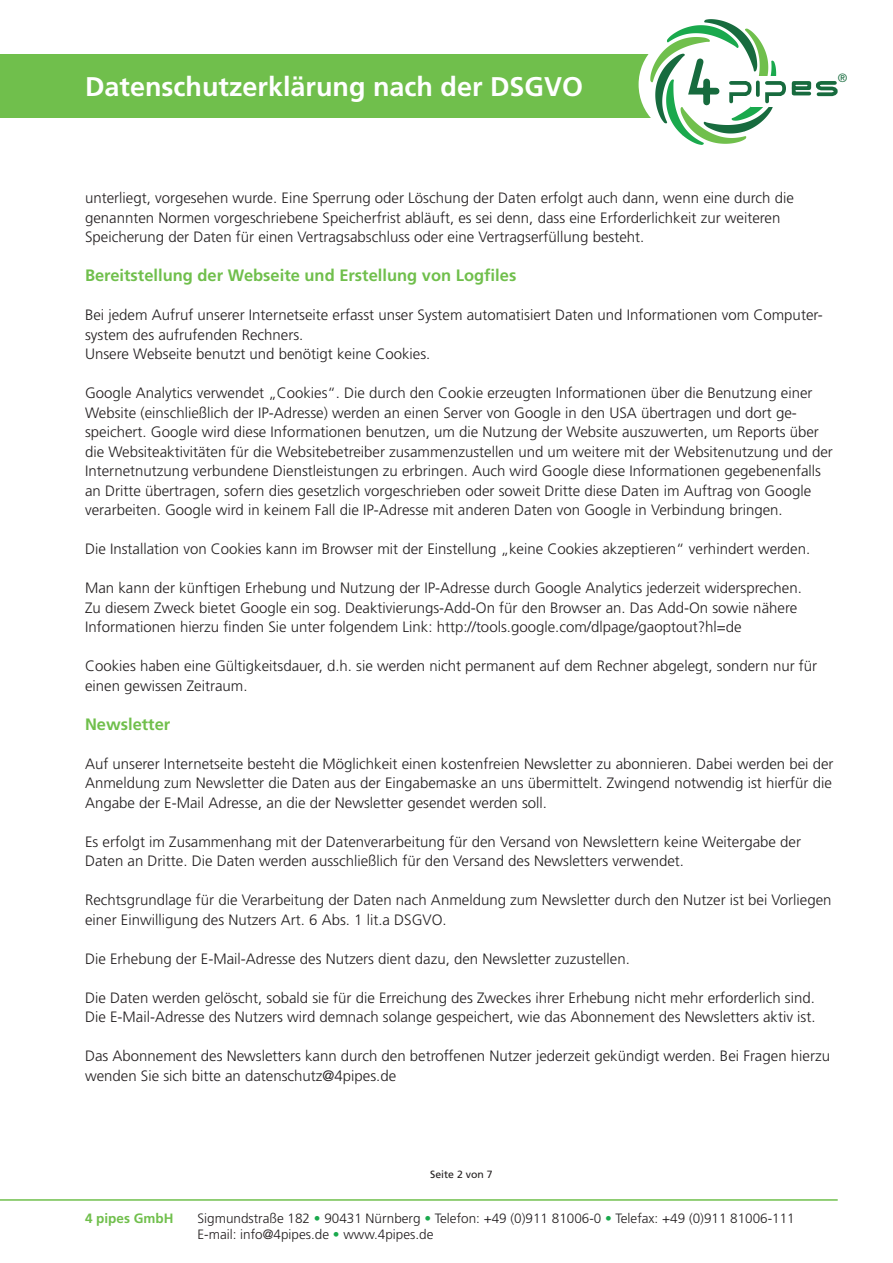
<style>
.page{position:relative;width:893px;height:1263px;background:#fff}
.page>*{position:absolute;margin:0;border:0;box-sizing:border-box;transform-origin:0 0}
.t1{font:700 27px "Frutiger";color:#fff}
.t2{font:700 16.5px "Frutiger";color:#70bf4c}
.t3{font:300 15px/19.5px "Frutiger";color:#231f20}
.t4{font:300 13.5px/16.5px "Frutiger";color:#231f20}
.t5{font:700 13.5px "Frutiger";color:#70bf4c}
.t6{font:300 12px "Frutiger";color:#176b3e}
.t7{font:10.5px "Frutiger";color:#231f20}
.s1{color:#1aa94d}
</style>
<div class="page">
<div style="left:0;top:54px;width:656px;height:64px;background:#70bf4c"></div>
<div style="left:639px;top:33px;width:103px;height:103px;background:#fff;border-radius:50%"></div>
<svg style="left:650px;top:19px;width:188px;height:126px"></svg>
<hr style="left:0;top:1199px;width:838px;height:2px;background:#70bf4c">
<h1 class="t1" style="left:85px;top:71px;width:500px">Datenschutzerklärung nach der DSGVO</h1>
<p class="t6" style="left:838px;top:71px;width:11px">®</p>
<p class="t3" style="left:85px;top:188px;width:710px">unterliegt, vorgesehen wurde. Eine Sperrung oder Löschung der Daten erfolgt auch dann, wenn eine durch die genannten Normen vorgeschriebene Speicherfrist abläuft, es sei denn, dass eine Erforderlichkeit zur weiteren<br>Speicherung der Daten für einen Vertragsabschluss oder eine Vertragserfüllung besteht.</p>
<p class="t2" style="left:85px;top:266px;width:433px">Bereitstellung der Webseite und Erstellung von Logfiles</p>
<p class="t3" style="left:85px;top:305px;width:739px">Bei jedem Aufruf unserer Internetseite erfasst unser System automatisiert Daten und Informationen vom Computer&shy;system des aufrufenden Rechners.<br>Unsere Webseite benutzt und benötigt keine Cookies.</p>
<p class="t3" style="left:85px;top:383px;width:749px">Google Analytics verwendet „Cookies“. Die durch den Cookie erzeugten Informationen über die Benutzung einer Website (einschließlich der IP-Adresse) werden an einen Server von Google in den USA übertragen und dort ge&shy;speichert. Google wird diese Informationen benutzen, um die Nutzung der Website auszuwerten, um Reports über die Websiteaktivitäten für die Websitebetreiber zusammenzustellen und um weitere mit der Websitenutzung und der Internetnutzung verbundene Dienstleistungen zu erbringen. Auch wird Google diese Informationen gegebenenfalls an Dritte übertragen, sofern dies gesetzlich vorgeschrieben oder soweit Dritte diese Daten im Auftrag von Google verarbeiten. Google wird in keinem Fall die IP-Adresse mit anderen Daten von Google in Verbindung bringen.</p>
<p class="t3" style="left:85px;top:539px;width:727px">Die Installation von Cookies kann im Browser mit der Einstellung „keine Cookies akzeptieren“ verhindert werden.</p>
<p class="t3" style="left:85px;top:578px;width:718px">Man kann der künftigen Erhebung und Nutzung der IP-Adresse durch Google Analytics jederzeit widersprechen.<br>Zu diesem Zweck bietet Google ein sog. Deaktivierungs-Add-On für den Browser an. Das Add-On sowie nähere<br>Informationen hierzu finden Sie unter folgendem Link: http://tools.google.com/dlpage/gaoptout?hl=de</p>
<p class="t3" style="left:85px;top:656px;width:734px">Cookies haben eine Gültigkeitsdauer, d.h. sie werden nicht permanent auf dem Rechner abgelegt, sondern nur für einen gewissen Zeitraum.</p>
<p class="t2" style="left:85px;top:714px;width:87px">Newsletter</p>
<p class="t3" style="left:85px;top:754px;width:750px;text-align:justify">Auf unserer Internetseite besteht die Möglichkeit einen kostenfreien Newsletter zu abonnieren. Dabei werden bei der Anmeldung zum Newsletter die Daten aus der Eingabemaske an uns übermittelt. Zwingend notwendig ist hierfür die Angabe der E-Mail Adresse, an die der Newsletter gesendet werden soll.</p>
<p class="t3" style="left:85px;top:832px;width:717px">Es erfolgt im Zusammenhang mit der Datenverarbeitung für den Versand von Newslettern keine Weitergabe der<br>Daten an Dritte. Die Daten werden ausschließlich für den Versand des Newsletters verwendet.</p>
<p class="t3" style="left:85px;top:890px;width:748px">Rechtsgrundlage für die Verarbeitung der Daten nach Anmeldung zum Newsletter durch den Nutzer ist bei Vorliegen einer Einwilligung des Nutzers Art. 6 Abs. 1 lit.a DSGVO.</p>
<p class="t3" style="left:85px;top:949px;width:546px">Die Erhebung der E-Mail-Adresse des Nutzers dient dazu, den Newsletter zuzustellen.</p>
<p class="t3" style="left:85px;top:988px;width:732px">Die Daten werden gelöscht, sobald sie für die Erreichung des Zweckes ihrer Erhebung nicht mehr erforderlich sind.<br>Die E-Mail-Adresse des Nutzers wird demnach solange gespeichert, wie das Abonnement des Newsletters aktiv ist.</p>
<p class="t3" style="left:85px;top:1046px;width:746px">Das Abonnement des Newsletters kann durch den betroffenen Nutzer jederzeit gekündigt werden. Bei Fragen hierzu wenden Sie sich bitte an datenschutz@4pipes.de</p>
<p class="t7" style="left:430px;top:1168px;width:64px">Seite 2 von 7</p>
<p class="t5" style="left:85px;top:1210px;width:90px">4 pipes GmbH</p>
<p class="t4" style="left:198px;top:1209px;width:599px">Sigmundstraße 182 <span class="s1">•</span> 90431 Nürnberg <span class="s1">•</span> Telefon: +49 (0)911 81006-0 <span class="s1">•</span> Telefax: +49 (0)911 81006-111<br>E-mail: info@4pipes.de <span class="s1">•</span> www.4pipes.de</p>
</div>
